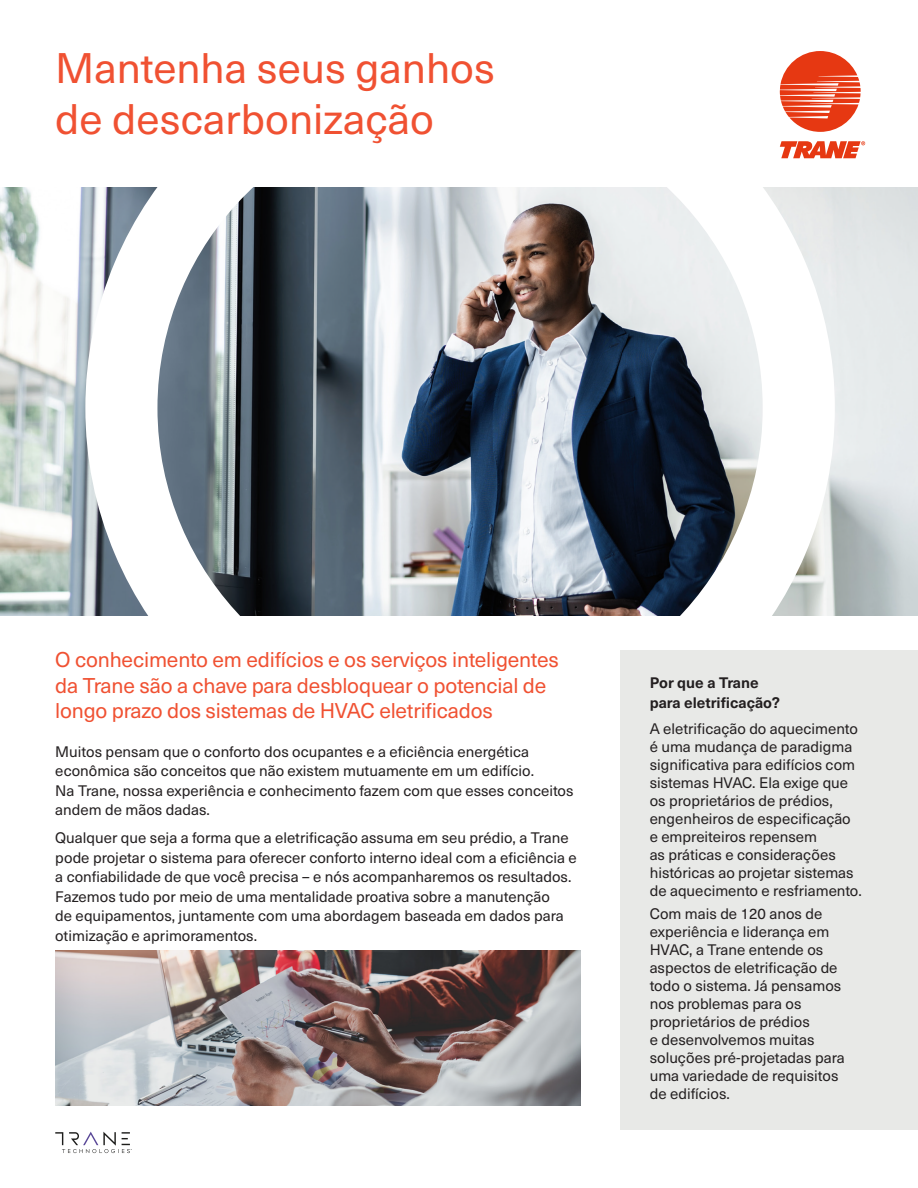
<style>
.page{position:relative;width:918px;height:1188px;background:#fff}
.page>*{position:absolute;margin:0;border:0;box-sizing:border-box;transform-origin:0 0}
.tit1{font:42px/50.4px "Neue Haas Unica W1 G";color:#f05132}
.tit2{font:21px/25.5px "Neue Haas Unica W1 G";letter-spacing:-.01em;color:#f05132}
.txt1{font:15px/19.5px "Neue Haas Unica W1 G";color:#231f20}
.txt2{font:15px/18px "Neue Haas Unica W1 G";color:#231f20}
.tit3{font:700 15px/19.5px "Neue Haas Unica W1 G";color:#231f20}
</style>
<div class="page">
<svg style="left:780px;top:51px;width:81px;height:81px"></svg>
<svg style="left:780px;top:141px;width:85px;height:17px"></svg>
<img style="left:0;top:188px;width:918px;height:427px">
<svg style="left:85px;top:187px;width:750px;height:429px"></svg>
<img style="left:55px;top:950px;width:525px;height:155px">
<div style="left:621px;top:651px;width:297px;height:479px;background:#e8e9e7"></div>
<svg style="left:55px;top:1132px;width:77px;height:21px"></svg>
<p class="tit1" style="left:55px;top:41px;width:441px">Mantenha seus ganhos de descarbonização</p>
<p class="tit2" style="left:55px;top:646px;width:505px">O conhecimento em edifícios e os serviços inteligentes da Trane são a chave para desbloquear o potencial de longo prazo dos sistemas de HVAC eletrificados</p>
<p class="txt1" style="left:55px;top:741px;width:520px">Muitos pensam que o conforto dos ocupantes e a eficiência energética econômica são conceitos que não existem mutuamente em um edifício.<br>Na Trane, nossa experiência e conhecimento fazem com que esses conceitos andem de mãos dadas.</p>
<p class="txt1" style="left:55px;top:827px;width:523px">Qualquer que seja a forma que a eletrificação assuma em seu prédio, a Trane pode projetar o sistema para oferecer conforto interno ideal com a eficiência e a confiabilidade de que você precisa – e nós acompanharemos os resultados.<br>Fazemos tudo por meio de uma mentalidade proativa sobre a manutenção<br>de equipamentos, juntamente com uma abordagem baseada em dados para otimização e aprimoramentos.</p>
<p class="tit3" style="left:650px;top:672px;width:132px">Por que a Trane para eletrificação?</p>
<p class="txt2" style="left:650px;top:719px;width:214px">A eletrificação do aquecimento é uma mudança de paradigma significativa para edifícios com sistemas HVAC. Ela exige que os proprietários de prédios, engenheiros de especificação e empreiteiros repensem<br>as práticas e considerações históricas ao projetar sistemas de aquecimento e resfriamento.</p>
<p class="txt2" style="left:650px;top:903px;width:197px">Com mais de 120 anos de experiência e liderança em<br>HVAC, a Trane entende os aspectos de eletrificação de todo o sistema. Já pensamos nos problemas para os proprietários de prédios<br>e desenvolvemos muitas soluções pré-projetadas para uma variedade de requisitos de edifícios.</p>
</div>
